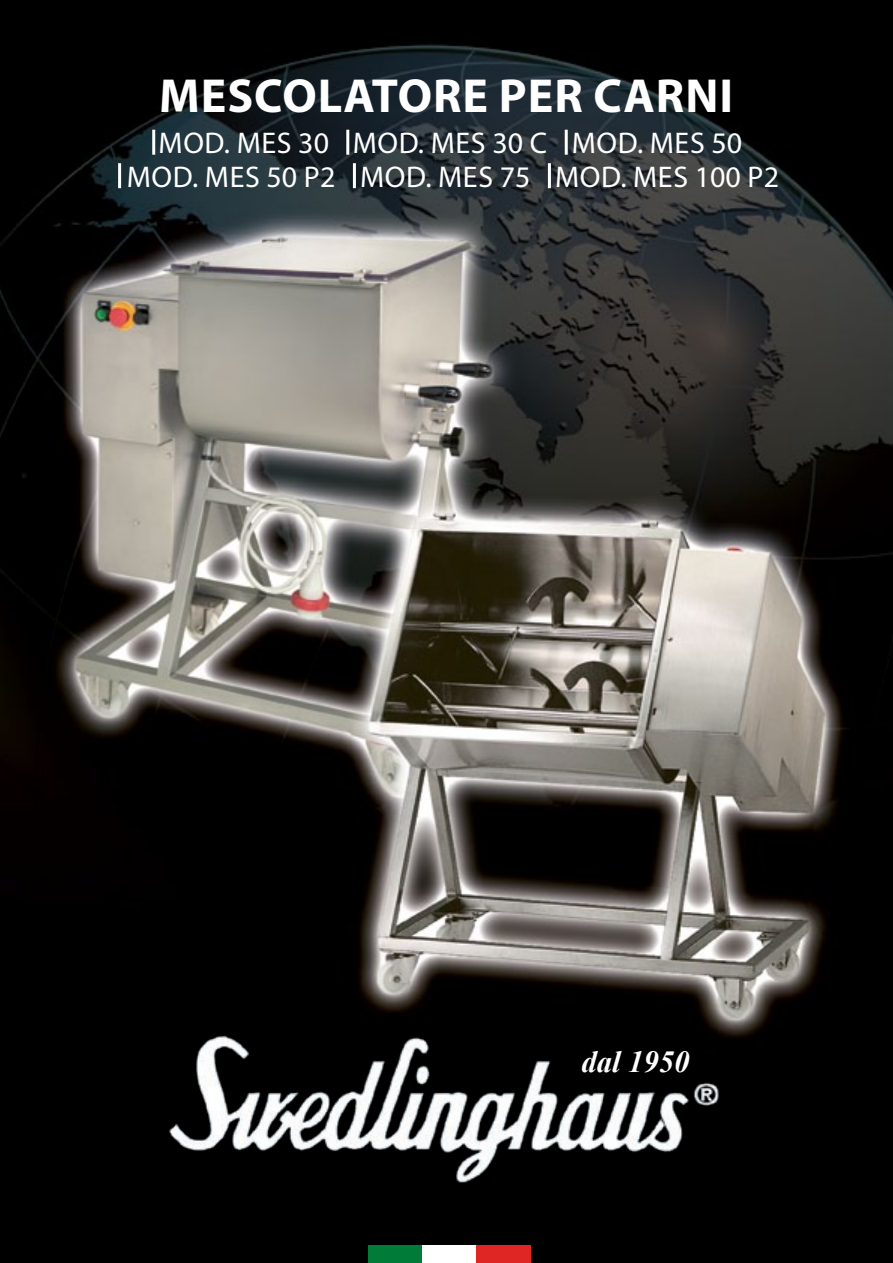
<style>
.page{position:relative;width:893px;height:1263px;background:#fff}
.page>*{position:absolute;margin:0;border:0;box-sizing:border-box;transform-origin:0 0}
.t1{font:700 48px "Myriad Pro";letter-spacing:.02em;color:#fff}
.t2{font:italic 700 30.6px "Times New Roman";color:#fff}
.t3{font:30px/33.5px "Myriad Pro";letter-spacing:.02em;color:#fff}
</style>
<div class="page">
<img style="left:0;top:0;width:893px;height:1263px">
<img style="left:136px;top:967px;width:624px;height:262px">
<div style="left:368px;top:1245px;width:54px;height:18px;background:#007b38"></div>
<div style="left:422px;top:1245px;width:55px;height:18px;background:#fff"></div>
<div style="left:476px;top:1245px;width:55px;height:18px;background:#df2625"></div>
<hr style="left:152px;top:130px;width:3px;height:25px;background:#fff">
<hr style="left:346px;top:130px;width:3px;height:25px;background:#fff">
<hr style="left:353px;top:163px;width:3px;height:25px;background:#fff">
<hr style="left:548px;top:163px;width:3px;height:25px;background:#fff">
<hr style="left:565px;top:130px;width:3px;height:25px;background:#fff">
<hr style="left:118px;top:163px;width:3px;height:25px;background:#fff">
<h1 class="t1" style="left:159px;top:65px;width:575px">MESCOLATORE PER CARNI</h1>
<p class="t3" style="left:360px;top:126px;width:421px;text-indent:-201px">MOD. MES 30 MOD. MES 30 C<br>MOD. MES 75 MOD. MES 100 P2</p>
<p class="t3" style="left:572px;top:126px;width:172px">MOD. MES 50</p>
<p class="t3" style="left:127px;top:159px;width:210px">MOD. MES 50 P2</p>
<p class="t2" style="left:581px;top:1041px;width:109px">dal 1950</p>
</div>
